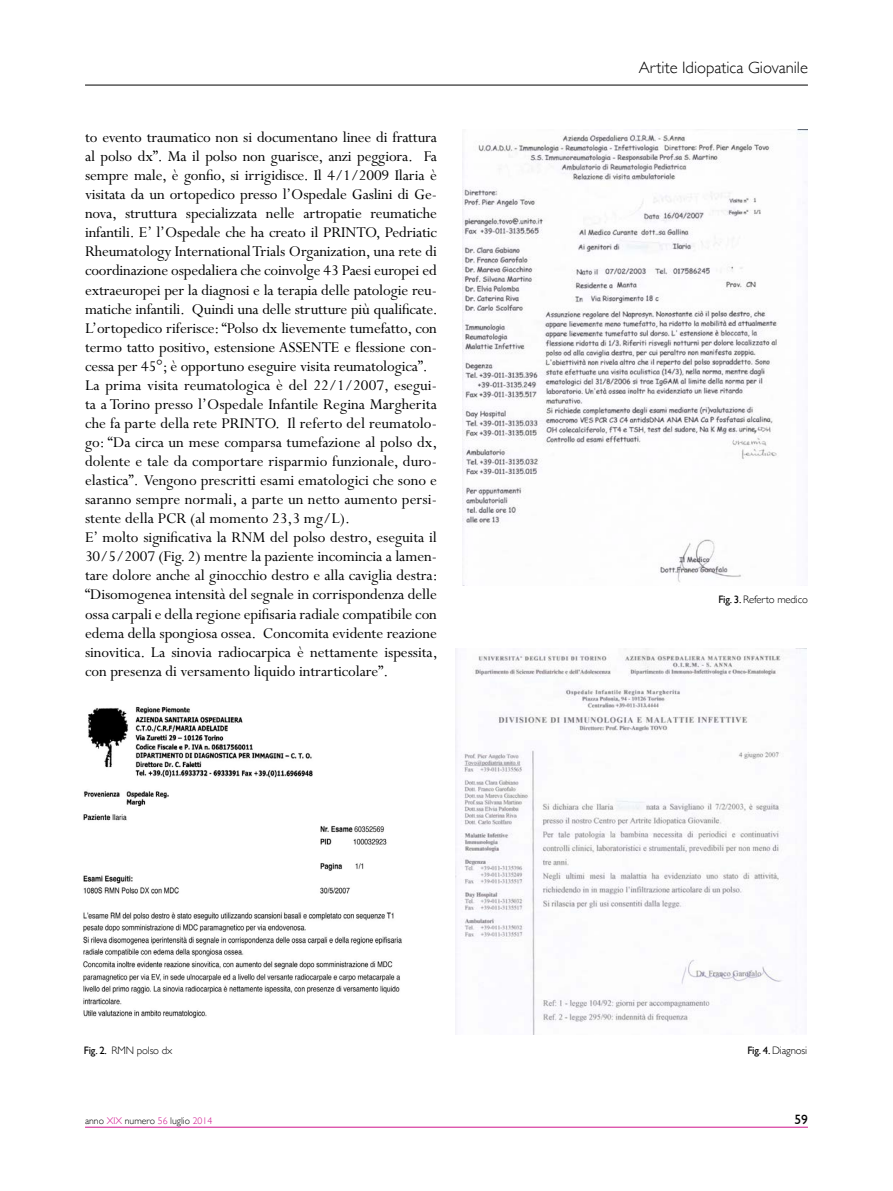
<style>
.page{position:relative;width:893px;height:1191px;background:#fff}
.page>*{position:absolute;margin:0;border:0;box-sizing:border-box;transform-origin:0 0}
.t1{font:16.8px/19px "Perpetua";letter-spacing:-.005em;color:#000}
.t2{font:300 16.5px "Gill Sans";color:#000}
.t3{font:13.5px "Gill Sans";color:#000}
.t4{font:300 10.8px "Gill Sans";letter-spacing:-.015em;color:#000}
.t5{font:300 9.75px "Gill Sans";color:#000}
.s1{font-weight:400}
.s2{color:#cf128c}
</style>
<div class="page">
<hr style="left:85px;top:1126px;width:723px;height:1px;background:#cf128c">
<hr style="left:85px;top:85px;width:723px;height:1px;background:#000">
<img style="left:83px;top:706px;width:319px;height:312px">
<img style="left:462px;top:130px;width:345px;height:455px">
<img style="left:455px;top:648px;width:351px;height:386px">
<p class="t1" style="left:85px;top:128px;width:354px">to evento traumatico non si documentano linee di frattura al polso dx”. Ma il polso non guarisce, anzi peggiora. Fa sempre male, è gonfio, si irrigidisce. Il 4/1/2009 Ilaria è visitata da un ortopedico presso l’Ospedale Gaslini di Ge&shy;nova, struttura specializzata nelle artropatie reumatiche infantili. E’ l’Ospedale che ha creato il PRINTO, Pedriatic Rheumatology International Trials Organization, una rete di coordinazione ospedaliera che coinvolge 43 Paesi europei ed extraeuropei per la diagnosi e la terapia delle patologie reu&shy;matiche infantili. Quindi una delle strutture più qualificate.<br>L’ortopedico riferisce: “Polso dx lievemente tumefatto, con termo tatto positivo, estensione ASSENTE e flessione con&shy;cessa per 45°; è opportuno eseguire visita reumatologica”.<br>La prima visita reumatologica è del 22/1/2007, esegui&shy;ta a Torino presso l’Ospedale Infantile Regina Margherita che fa parte della rete PRINTO. Il referto del reumatolo&shy;go: “Da circa un mese comparsa tumefazione al polso dx, dolente e tale da comportare risparmio funzionale, duro&shy;elastica”. Vengono prescritti esami ematologici che sono e saranno sempre normali, a parte un netto aumento persi&shy;stente della PCR (al momento 23,3 mg/L).<br>E’ molto significativa la RNM del polso destro, eseguita il 30/5/2007 (Fig. 2) mentre la paziente incomincia a lamen&shy;tare dolore anche al ginocchio destro e alla caviglia destra: “Disomogenea intensità del segnale in corrispondenza delle ossa carpali e della regione epifisaria radiale compatibile con edema della spongiosa ossea. Concomita evidente reazione sinovitica. La sinovia radiocarpica è nettamente ispessita, con presenza di versamento liquido intrarticolare”.</p>
<p class="t4" style="left:84px;top:1042px;width:90px"><span class="s1">Fig. 2.</span> RMN polso dx</p>
<p class="t2" style="left:639px;top:55px;width:171px">Artite Idiopatica Giovanile</p>
<p class="t4" style="left:718px;top:591px;width:91px"><span class="s1">Fig. 3.</span> Referto medico</p>
<p class="t4" style="left:747px;top:1042px;width:61px"><span class="s1">Fig. 4.</span> Diagnosi</p>
<p class="t5" style="left:85px;top:1113px;width:129px">anno <span class="s2">XIX</span> numero <span class="s2">56</span> luglio <span class="s2">2014</span></p>
<p class="t3" style="left:794px;top:1111px;width:15px">59</p>
</div>
